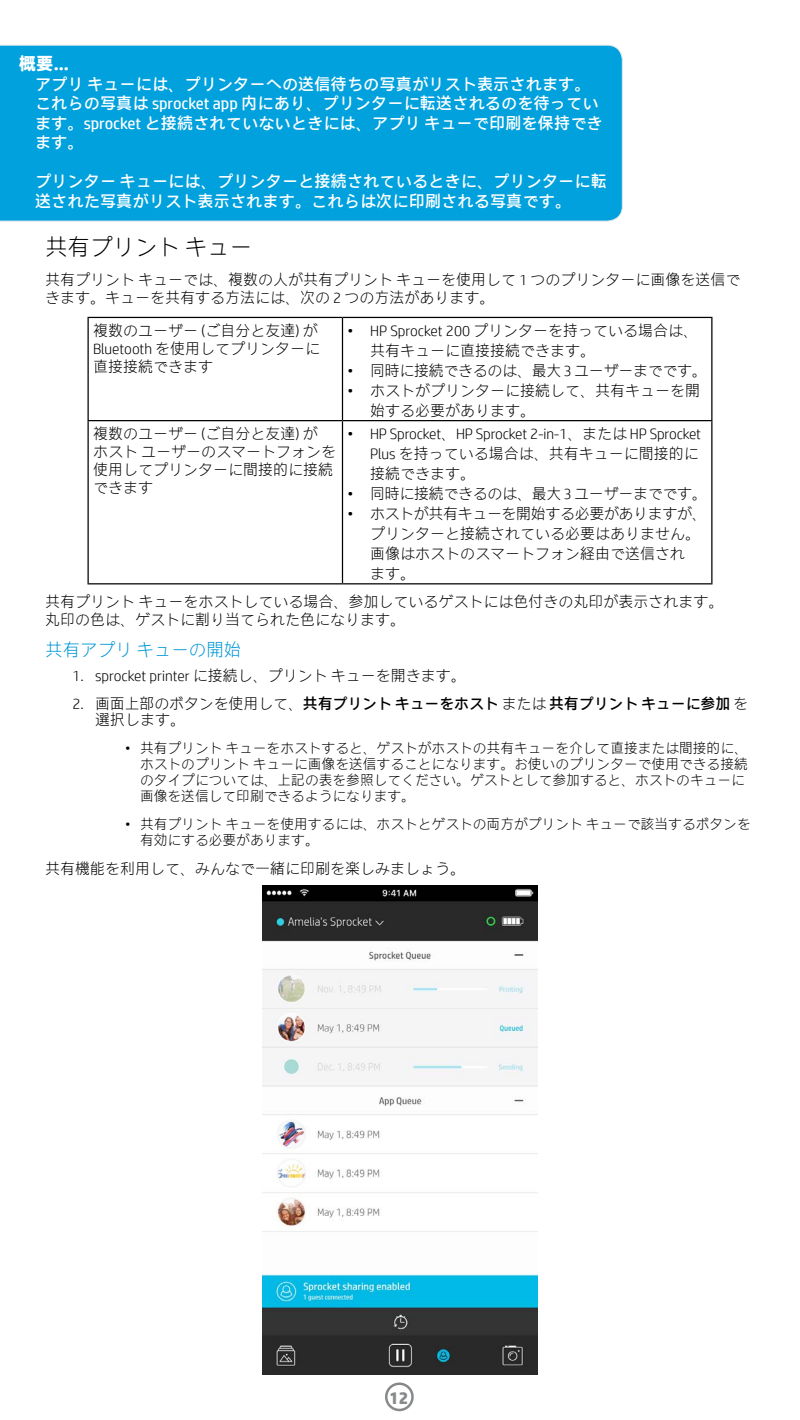
<style>
.page{position:relative;width:800px;height:1420px;background:#fff}
.page>*{position:absolute;margin:0;border:0;box-sizing:border-box;transform-origin:0 0}
.t1{font:300 22.5px "HP Simplified Jpan";color:#000}
.t2{font:300 17.5px "HP Simplified Jpan";color:#0096d6}
.t3{font:700 17.5px "HP Simplified";color:#fff}
.t4{font:700 17.5px "HP Simplified";color:#87898b}
.t5{font:16.25px/19.5px "HP Simplified Jpan";color:#fff}
.t6{font:300 15px/18px "HP Simplified Jpan";color:#000}
.t7{font:300 15px/20px "HP Simplified";letter-spacing:-.01em;color:#000}
.t8{font:15px/16.2px "HP Simplified Jpan";letter-spacing:-.01em;color:#000}
.t9{font:300 15px "HP Simplified Jpan";letter-spacing:-.02em;color:#000}
.t10{font:300 13.75px/16.2px "HP Simplified Jpan";color:#000}
.s1{font-family:"HP Simplified Jpan"}
.s2{font-family:"HP Simplified"}
.s3{font-family:"HP Simplified";font-weight:300}
.s4{font-weight:300}
</style>
<div class="page">
<div style="left:385px;top:1382px;width:29px;height:29px;border:2px solid #87898b;border-radius:50%"></div>
<hr style="left:88px;top:317px;width:254px;height:1px;background:#000">
<hr style="left:88px;top:318px;width:1px;height:102px;background:#000">
<hr style="left:342px;top:317px;width:370px;height:1px;background:#000">
<hr style="left:342px;top:318px;width:1px;height:102px;background:#000">
<hr style="left:711px;top:318px;width:1px;height:102px;background:#000">
<hr style="left:88px;top:420px;width:254px;height:1px;background:#000">
<hr style="left:88px;top:421px;width:1px;height:162px;background:#000">
<hr style="left:342px;top:420px;width:370px;height:1px;background:#000">
<hr style="left:342px;top:421px;width:1px;height:162px;background:#000">
<hr style="left:711px;top:421px;width:1px;height:162px;background:#000">
<hr style="left:88px;top:583px;width:254px;height:1px;background:#000">
<hr style="left:342px;top:583px;width:370px;height:1px;background:#000">
<div style="left:0;top:45px;width:622px;height:176px;background:#00a1dd"></div>
<img style="left:262px;top:886px;width:276px;height:489px">
<p class="t3" style="left:19px;top:53px;width:52px"><span class="s1">概要</span>...</p>
<p class="t5" style="left:35px;top:74px;width:569px">アプリキューには、プリンターへの送信待ちの写真がリスト表示されます。これらの写真は <span class="s2">sprocket app</span> 内にあり、プリンターに転送されるのを待っています。<span class="s2">sprocket</span> と接続されていないときには、アプリキューで印刷を保持できます。</p>
<p class="t5" style="left:35px;top:172px;width:574px">プリンターキューには、プリンターと接続されているときに、プリンターに転送された写真がリスト表示されます。これらは次に印刷される写真です。</p>
<p class="t1" style="left:45px;top:234px;width:209px">共有プリントキュー</p>
<p class="t6" style="left:45px;top:271px;width:697px">共有プリントキューでは、複数の人が共有プリントキューを使用して <span class="s2">1</span> つのプリンターに画像を送信できます。キューを共有する方法には、次の <span class="s2">2</span> つの方法があります。</p>
<p class="t6" style="left:93px;top:322px;width:229px">複数のユーザー <span class="s2">(</span>ご自分と友達<span class="s2">)</span> が<br><span class="s2">Bluetooth</span> を使用してプリンターに直接接続できます</p>
<p class="t6" style="left:370px;top:321px;width:330px;line-height:20px;text-indent:-22px"><span class="s2">• HP Sprocket 200</span> プリンターを持っている場合は、共有キューに直接接続できます。</p>
<p class="t9" style="left:348px;top:361px;width:361px"><span class="s2">•</span> 同時に接続できるのは、最大 <span class="s2">3</span> ユーザーまでです。</p>
<p class="t6" style="left:370px;top:381px;width:331px;line-height:20px;text-indent:-22px"><span class="s2">•</span> ホストがプリンターに接続して、共有キューを開始する必要があります。</p>
<p class="t6" style="left:93px;top:425px;width:245px">複数のユーザー <span class="s2">(</span>ご自分と友達<span class="s2">)</span> がホストユーザーのスマートフォンを使用してプリンターに間接的に接続できます</p>
<p class="t7" style="left:370px;top:423px;width:333px;text-indent:-22px">• HP Sprocket<span class="s1">、</span>HP Sprocket 2-in-1<span class="s1">、または</span> HP Sprocket<br>Plus <span class="s1">を持っている場合は、共有キューに間接的に接続できます。</span></p>
<p class="t9" style="left:348px;top:484px;width:361px"><span class="s2">•</span> 同時に接続できるのは、最大 <span class="s2">3</span> ユーザーまでです。</p>
<p class="t6" style="left:370px;top:504px;width:338px;line-height:20px;text-indent:-22px"><span class="s2">•</span> ホストが共有キューを開始する必要がありますが、プリンターと接続されている必要はありません。画像はホストのスマートフォン経由で送信され<br>ます。</p>
<p class="t6" style="left:45px;top:593px;width:680px">共有プリントキューをホストしている場合、参加しているゲストには色付きの丸印が表示されます。丸印の色は、ゲストに割り当てられた色になります。</p>
<p class="t2" style="left:45px;top:639px;width:198px">共有アプリキューの開始</p>
<p class="t6" style="left:72px;top:667px;width:395px"><span class="s2">1. sprocket printer</span> に接続し、プリントキューを開きます。</p>
<p class="t8" style="left:95px;top:696px;width:655px;text-indent:-22px"><span class="s3">2.</span> <span class="s4">画面上部のボタンを使用して、</span>共有プリントキューをホスト<span class="s4">または</span>共有プリントキューに参加<span class="s4">を選択します。</span></p>
<p class="t10" style="left:140px;top:740px;width:609px;text-indent:-15px"><span class="s2">•</span> 共有プリントキューをホストすると、ゲストがホストの共有キューを介して直接または間接的に、ホストのプリントキューに画像を送信することになります。お使いのプリンターで使用できる接続のタイプについては、上記の表を参照してください。ゲストとして参加すると、ホストのキューに画像を送信して印刷できるようになります。</p>
<p class="t10" style="left:140px;top:816px;width:612px;text-indent:-15px"><span class="s2">•</span> 共有プリントキューを使用するには、ホストとゲストの両方がプリントキューで該当するボタンを有効にする必要があります。</p>
<p class="t6" style="left:45px;top:860px;width:421px">共有機能を利用して、みんなで一緒に印刷を楽しみましょう。</p>
<p class="t4" style="left:389px;top:1386px;width:20px">12</p>
</div>
